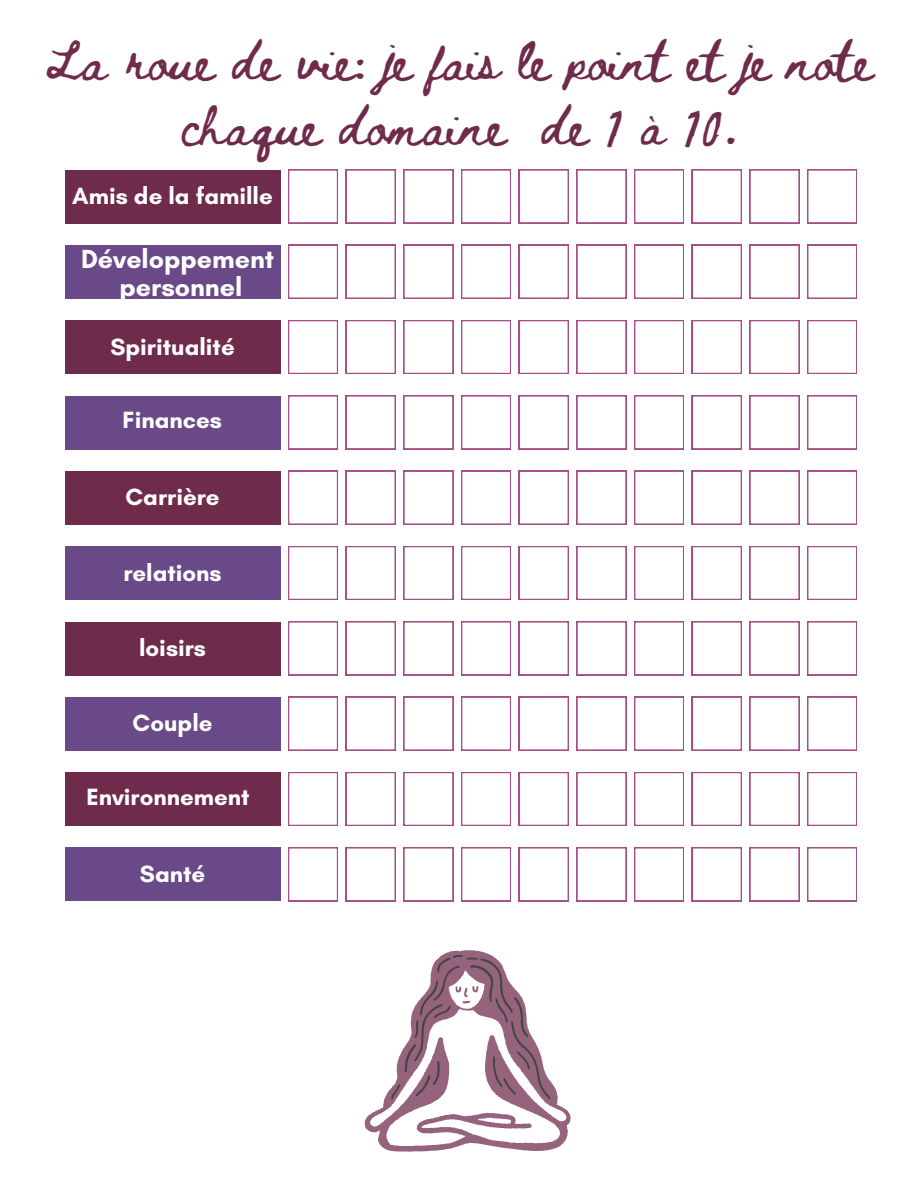
<style>
.page{position:relative;width:918px;height:1188px;background:#fff}
.page>*{position:absolute;margin:0;border:0;box-sizing:border-box;transform-origin:0 0}
.t1{font:39px/64.2px "Beth Ellen";color:#6f2b4c;text-align:center}
.t2{font:700 26.7px/28.2px "Glacial Indifference";color:#fff;text-align:center}
.t3{font:700 24px "Glacial Indifference";color:#fff}
</style>
<div class="page">
<div style="left:65px;top:170px;width:215px;height:53px;background:#6f2b4c"></div>
<div style="left:65px;top:245px;width:215px;height:54px;background:#694988"></div>
<svg style="left:288px;top:170px;width:50px;height:53px"></svg>
<svg style="left:288px;top:245px;width:50px;height:54px"></svg>
<svg style="left:346px;top:170px;width:49px;height:53px"></svg>
<svg style="left:346px;top:245px;width:49px;height:54px"></svg>
<div style="left:65px;top:320px;width:215px;height:54px;background:#6f2b4c"></div>
<div style="left:65px;top:396px;width:215px;height:53px;background:#694988"></div>
<div style="left:65px;top:471px;width:215px;height:54px;background:#6f2b4c"></div>
<div style="left:65px;top:546px;width:215px;height:54px;background:#694988"></div>
<div style="left:65px;top:622px;width:215px;height:53px;background:#6f2b4c"></div>
<div style="left:65px;top:697px;width:215px;height:54px;background:#694988"></div>
<div style="left:65px;top:772px;width:215px;height:54px;background:#6f2b4c"></div>
<div style="left:65px;top:848px;width:215px;height:53px;background:#694988"></div>
<svg style="left:404px;top:170px;width:49px;height:53px"></svg>
<svg style="left:404px;top:245px;width:49px;height:54px"></svg>
<svg style="left:461px;top:170px;width:50px;height:53px"></svg>
<svg style="left:461px;top:245px;width:50px;height:54px"></svg>
<svg style="left:519px;top:170px;width:49px;height:53px"></svg>
<svg style="left:519px;top:245px;width:49px;height:54px"></svg>
<svg style="left:577px;top:170px;width:49px;height:53px"></svg>
<svg style="left:577px;top:245px;width:49px;height:54px"></svg>
<svg style="left:634px;top:170px;width:50px;height:53px"></svg>
<svg style="left:634px;top:245px;width:50px;height:54px"></svg>
<svg style="left:692px;top:170px;width:49px;height:53px"></svg>
<svg style="left:692px;top:245px;width:49px;height:54px"></svg>
<svg style="left:750px;top:170px;width:49px;height:53px"></svg>
<svg style="left:750px;top:245px;width:49px;height:54px"></svg>
<svg style="left:807px;top:170px;width:50px;height:53px"></svg>
<svg style="left:807px;top:245px;width:50px;height:54px"></svg>
<svg style="left:365px;top:950px;width:206px;height:201px"></svg>
<svg style="left:288px;top:320px;width:50px;height:54px"></svg>
<svg style="left:346px;top:320px;width:49px;height:54px"></svg>
<svg style="left:404px;top:320px;width:49px;height:54px"></svg>
<svg style="left:461px;top:320px;width:50px;height:54px"></svg>
<svg style="left:519px;top:320px;width:49px;height:54px"></svg>
<svg style="left:577px;top:320px;width:49px;height:54px"></svg>
<svg style="left:634px;top:320px;width:50px;height:54px"></svg>
<svg style="left:692px;top:320px;width:49px;height:54px"></svg>
<svg style="left:750px;top:320px;width:49px;height:54px"></svg>
<svg style="left:807px;top:320px;width:50px;height:54px"></svg>
<svg style="left:288px;top:395px;width:50px;height:54px"></svg>
<svg style="left:346px;top:395px;width:49px;height:54px"></svg>
<svg style="left:404px;top:395px;width:49px;height:54px"></svg>
<svg style="left:461px;top:395px;width:50px;height:54px"></svg>
<svg style="left:519px;top:395px;width:49px;height:54px"></svg>
<svg style="left:577px;top:395px;width:49px;height:54px"></svg>
<svg style="left:634px;top:395px;width:50px;height:54px"></svg>
<svg style="left:692px;top:395px;width:49px;height:54px"></svg>
<svg style="left:750px;top:395px;width:49px;height:54px"></svg>
<svg style="left:807px;top:395px;width:50px;height:54px"></svg>
<svg style="left:288px;top:471px;width:50px;height:54px"></svg>
<svg style="left:346px;top:471px;width:49px;height:54px"></svg>
<svg style="left:404px;top:471px;width:49px;height:54px"></svg>
<svg style="left:461px;top:471px;width:50px;height:54px"></svg>
<svg style="left:519px;top:471px;width:49px;height:54px"></svg>
<svg style="left:577px;top:471px;width:49px;height:54px"></svg>
<svg style="left:634px;top:471px;width:50px;height:54px"></svg>
<svg style="left:692px;top:471px;width:49px;height:54px"></svg>
<svg style="left:750px;top:471px;width:49px;height:54px"></svg>
<svg style="left:807px;top:471px;width:50px;height:54px"></svg>
<svg style="left:288px;top:546px;width:50px;height:54px"></svg>
<svg style="left:346px;top:546px;width:49px;height:54px"></svg>
<svg style="left:404px;top:546px;width:49px;height:54px"></svg>
<svg style="left:461px;top:546px;width:50px;height:54px"></svg>
<svg style="left:519px;top:546px;width:49px;height:54px"></svg>
<svg style="left:577px;top:546px;width:49px;height:54px"></svg>
<svg style="left:634px;top:546px;width:50px;height:54px"></svg>
<svg style="left:692px;top:546px;width:49px;height:54px"></svg>
<svg style="left:750px;top:546px;width:49px;height:54px"></svg>
<svg style="left:807px;top:546px;width:50px;height:54px"></svg>
<svg style="left:288px;top:621px;width:50px;height:54px"></svg>
<svg style="left:346px;top:621px;width:49px;height:54px"></svg>
<svg style="left:404px;top:621px;width:49px;height:54px"></svg>
<svg style="left:461px;top:621px;width:50px;height:54px"></svg>
<svg style="left:519px;top:621px;width:49px;height:54px"></svg>
<svg style="left:577px;top:621px;width:49px;height:54px"></svg>
<svg style="left:634px;top:621px;width:50px;height:54px"></svg>
<svg style="left:692px;top:621px;width:49px;height:54px"></svg>
<svg style="left:750px;top:621px;width:49px;height:54px"></svg>
<svg style="left:807px;top:621px;width:50px;height:54px"></svg>
<svg style="left:288px;top:697px;width:50px;height:54px"></svg>
<svg style="left:346px;top:697px;width:49px;height:54px"></svg>
<svg style="left:404px;top:697px;width:49px;height:54px"></svg>
<svg style="left:461px;top:697px;width:50px;height:54px"></svg>
<svg style="left:519px;top:697px;width:49px;height:54px"></svg>
<svg style="left:577px;top:697px;width:49px;height:54px"></svg>
<svg style="left:634px;top:697px;width:50px;height:54px"></svg>
<svg style="left:692px;top:697px;width:49px;height:54px"></svg>
<svg style="left:750px;top:697px;width:49px;height:54px"></svg>
<svg style="left:807px;top:697px;width:50px;height:54px"></svg>
<svg style="left:288px;top:772px;width:50px;height:54px"></svg>
<svg style="left:346px;top:772px;width:49px;height:54px"></svg>
<svg style="left:404px;top:772px;width:49px;height:54px"></svg>
<svg style="left:461px;top:772px;width:50px;height:54px"></svg>
<svg style="left:519px;top:772px;width:49px;height:54px"></svg>
<svg style="left:577px;top:772px;width:49px;height:54px"></svg>
<svg style="left:634px;top:772px;width:50px;height:54px"></svg>
<svg style="left:692px;top:772px;width:49px;height:54px"></svg>
<svg style="left:750px;top:772px;width:49px;height:54px"></svg>
<svg style="left:807px;top:772px;width:50px;height:54px"></svg>
<svg style="left:288px;top:847px;width:50px;height:54px"></svg>
<svg style="left:346px;top:847px;width:49px;height:54px"></svg>
<svg style="left:404px;top:847px;width:49px;height:54px"></svg>
<svg style="left:461px;top:847px;width:50px;height:54px"></svg>
<svg style="left:519px;top:847px;width:49px;height:54px"></svg>
<svg style="left:577px;top:847px;width:49px;height:54px"></svg>
<svg style="left:634px;top:847px;width:50px;height:54px"></svg>
<svg style="left:692px;top:847px;width:49px;height:54px"></svg>
<svg style="left:750px;top:847px;width:49px;height:54px"></svg>
<svg style="left:807px;top:847px;width:50px;height:54px"></svg>
<h1 class="t1" style="left:45px;top:34px;width:829px">La roue de vie: je fais le point et je note chaque domaine de 1 à 10.</h1>
<p class="t3" style="left:72px;top:181px;width:202px">Amis de la famille</p>
<h2 class="t2" style="left:81px;top:244px;width:195px">Développement personnel</h2>
<p class="t3" style="left:110px;top:332px;width:126px">Spiritualité</p>
<p class="t3" style="left:123px;top:405px;width:101px">Finances</p>
<p class="t3" style="left:125px;top:482px;width:96px">Carrière</p>
<p class="t3" style="left:123px;top:558px;width:100px">relations</p>
<p class="t3" style="left:139px;top:633px;width:69px">loisirs</p>
<p class="t3" style="left:133px;top:708px;width:81px">Couple</p>
<p class="t3" style="left:86px;top:782px;width:165px">Environnement</p>
<p class="t3" style="left:140px;top:859px;width:67px">Santé</p>
</div>
